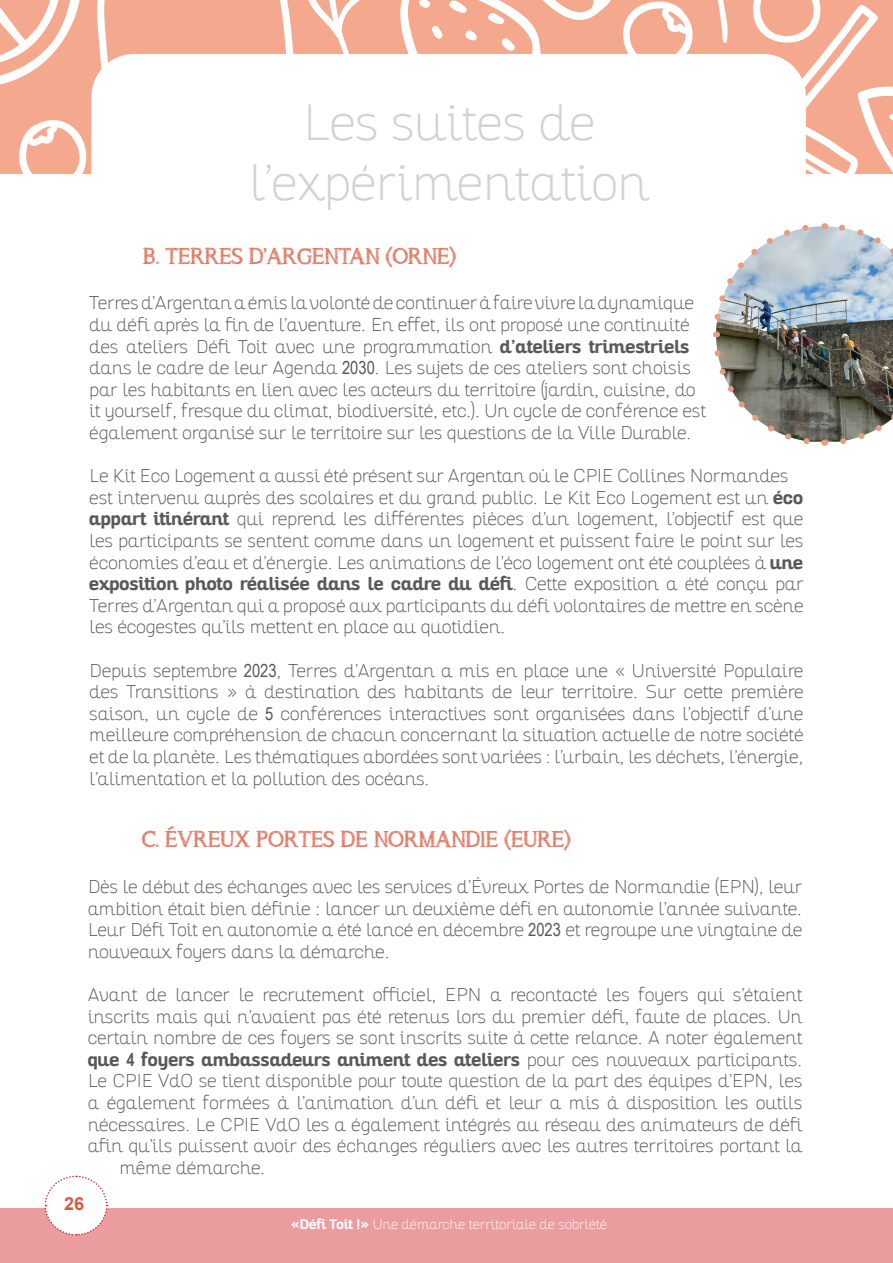
<style>
.page{position:relative;width:893px;height:1263px;background:#fff}
.page>*{position:absolute;margin:0;border:0;box-sizing:border-box;transform-origin:0 0}
.t1{font:100 49.5px/59.4px "Altair";color:#d1d2d4;text-align:center}
.t2{font:22.5px "asongforjennifer";color:#dd6c53}
.t3{font:100 18px/21.6px "Altair";color:#57585a}
.t4{font:700 18px "Altair";color:#57585a}
.t5{font:700 18px "Arial";color:#d95842}
.t6{font:100 13.5px "Altair";color:#fff}
.t7{font:700 13.5px "Altair";color:#fff}
.s1{font-weight:700}
.s2{font-family:"Arial Narrow";font-weight:400}
.s3{font-family:"Arial Narrow"}
.s4{font-weight:100}
</style>
<div class="page">
<svg style="left:883px;top:0;width:10px;height:37px"></svg>
<svg style="left:878px;top:78px;width:15px;height:96px"></svg>
<svg style="left:751px;top:0;width:75px;height:4px"></svg>
<svg style="left:0;top:0;width:735px;height:174px;background:#f5b5a0"></svg>
<svg style="left:563px;top:4px;width:315px;height:170px;fill:#f4a88e"></svg>
<div style="left:91px;top:54px;width:715px;height:1155px;background:#fff;border-radius:43px"></div>
<div style="left:0;top:1208px;width:893px;height:55px;background:#ea9c9f"></div>
<svg style="left:44px;top:1175px;width:64px;height:61px"></svg>
<img style="left:716px;top:226px;width:177px;height:216px">
<img style="left:836px;top:331px;width:57px;height:113px">
<svg style="left:824px;top:223px;width:69px;height:100px;background:#bcccd9"></svg>
<img style="left:713px;top:225px;width:99px;height:112px">
<svg style="left:714px;top:346px;width:111px;height:100px"></svg>
<p class="t1" style="left:248px;top:94px;width:402px">Les suites de l’expérimentation</p>
<p class="t2" style="left:143px;top:242px;width:314px">B. TERRES D’ARGENTAN (ORNE)</p>
<p class="t3" style="left:89px;top:292px;width:618px">Terres d’Argentan a émis la volonté de continuer à faire vivre la dynamique du défi après la fin de l’aventure. En effet, ils ont proposé une continuité des ateliers Défi Toit avec une programmation <span class="s1">d’ateliers trimestriels </span>dans le cadre de leur Agenda <span class="s2">2030</span>. Les sujets de ces ateliers sont choisis par les habitants en lien avec les acteurs du territoire (jardin, cuisine, do it yourself, fresque du climat, biodiversité, etc.). Un cycle de conférence est également organisé sur le territoire sur les questions de la Ville Durable.</p>
<p class="t3" style="left:89px;top:465px;width:716px">Le Kit Eco Logement a aussi été présent sur Argentan où le CPIE Collines Normandes est intervenu auprès des scolaires et du grand public. Le Kit Eco Logement est un <span class="s1">éco appart itinérant</span> qui reprend les différentes pièces d’un logement, l’objectif est que les participants se sentent comme dans un logement et puissent faire le point sur les économies d’eau et d’énergie. Les animations de l’éco logement ont été couplées à <span class="s1">une exposition photo réalisée dans le cadre du défi</span>. Cette exposition a été conçu par Terres d’Argentan qui a proposé aux participants du défi volontaires de mettre en scène les écogestes qu’ils mettent en place au quotidien.</p>
<p class="t3" style="left:89px;top:660px;width:716px;text-align:justify">Depuis septembre <span class="s2">2023</span>, Terres d’Argentan a mis en place une « Université Populaire des Transitions » à destination des habitants de leur territoire. Sur cette première saison, un cycle de <span class="s2">5</span> conférences interactives sont organisées dans l’objectif d’une meilleure compréhension de chacun concernant la situation actuelle de notre société et de la planète. Les thématiques abordées sont variées : l’urbain, les déchets, l’énergie, l’alimentation et la pollution des océans.</p>
<p class="t2" style="left:142px;top:826px;width:430px">C. ÉVREUX PORTES DE NORMANDIE (EURE)</p>
<p class="t3" style="left:88px;top:876px;width:716px;text-align:justify">Dès le début des échanges avec les services d’Évreux Portes de Normandie (EPN), leur ambition était bien définie : lancer un deuxième défi en autonomie l’année suivante.<br>Leur Défi Toit en autonomie a été lancé en décembre <span class="s2">2023</span> et regroupe une vingtaine de nouveaux foyers dans la démarche.</p>
<p class="t3" style="left:88px;top:984px;width:716px">Avant de lancer le recrutement officiel, EPN a recontacté les foyers qui s’étaient</p>
<p class="t3" style="left:88px;top:1006px;width:716px">inscrits mais qui n’avaient pas été retenus lors du premier défi, faute de places. Un</p>
<p class="t3" style="left:88px;top:1027px;width:716px">certain nombre de ces foyers se sont inscrits suite à cette relance. A noter également</p>
<p class="t4" style="left:88px;top:1048px;width:716px">que <span class="s3">4</span> foyers ambassadeurs animent des ateliers <span class="s4">pour ces nouveaux participants.</span></p>
<p class="t3" style="left:88px;top:1070px;width:716px">Le CPIE VdO se tient disponible pour toute question de la part des équipes d’EPN, les</p>
<p class="t3" style="left:88px;top:1092px;width:716px">a également formées à l’animation d’un défi et leur a mis à disposition les outils</p>
<p class="t3" style="left:88px;top:1114px;width:716px">nécessaires. Le CPIE VdO les a également intégrés au réseau des animateurs de défi</p>
<p class="t3" style="left:88px;top:1135px;width:716px">afin qu’ils puissent avoir des échanges réguliers avec les autres territoires portant la</p>
<p class="t3" style="left:119px;top:1157px;width:148px">même démarche.</p>
<p class="t5" style="left:64px;top:1192px;width:22px">26</p>
<p class="t6" style="left:291px;top:1216px;width:318px"><span class="s1">«Défi Toit !»</span> Une démarche territoriale de sobriété</p>
<p class="t7" style="left:331px;top:1216px;width:6px">t</p>
</div>
